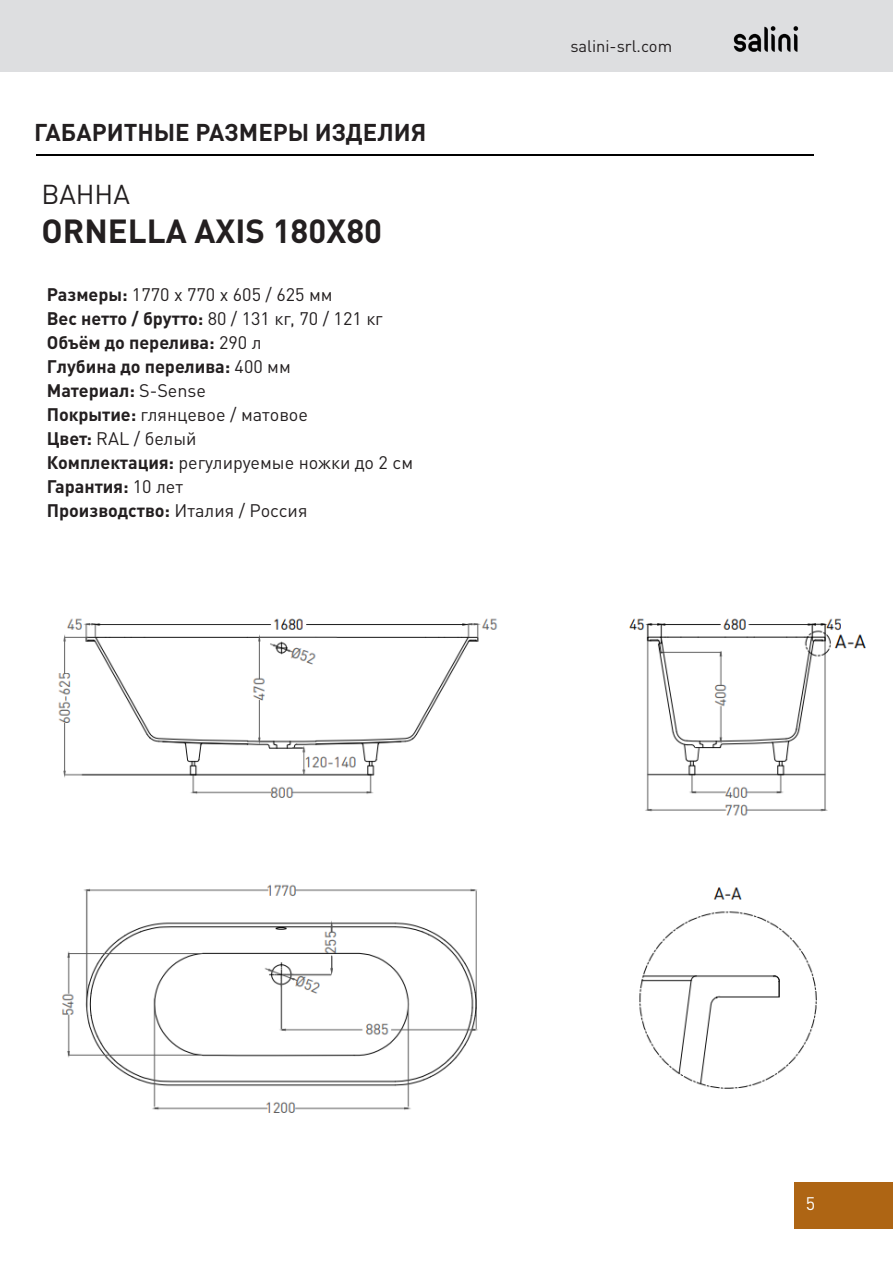
<style>
.page{position:relative;width:893px;height:1263px;background:#fff}
.page>*{position:absolute;margin:0;border:0;box-sizing:border-box;transform-origin:0 0}
.t1{font:700 33px "DIN Pro";color:#231f20}
.t2{font:27px "DIN Pro";letter-spacing:-.005em;color:#231f20}
.t3{font:700 24px "DIN Pro";color:#231f20}
.t4{font:18px "DIN Pro";color:#231f20}
.t5{font:700 18px "DIN Pro";color:#231f20}
.t6{font:18px "DIN Pro";color:#fff}
.t7{font:16.5px "DIN Pro";color:#231f20}
.s1{font-weight:700}
.s2{font-weight:400}
</style>
<div class="page">
<div style="left:0;top:0;width:892px;height:72px;background:#dddee0"></div>
<img style="left:733px;top:26px;width:66px;height:26px">
<hr style="left:36px;top:154px;width:778px;height:2px;background:#000">
<div style="left:794px;top:1182px;width:99px;height:46px;background:#ae6514"></div>
<img style="left:58px;top:618px;width:808px;height:495px">
<p class="t3" style="left:34px;top:112px;width:394px">ГАБАРИТНЫЕ РАЗМЕРЫ ИЗДЕЛИЯ</p>
<p class="t2" style="left:42px;top:172px;width:90px">ВАННА</p>
<p class="t1" style="left:42px;top:204px;width:342px">ORNELLA AXIS 180X80</p>
<p class="t4" style="left:47px;top:280px;width:287px"><span class="s1">Размеры:</span> 1770 x 770 x 605 / 625 мм</p>
<p class="t4" style="left:47px;top:304px;width:338px"><span class="s1">Вес нетто / брутто:</span> 80 / 131 кг, 70 / 121 кг</p>
<p class="t5" style="left:47px;top:327px;width:216px">Объём до перелива: <span class="s2">290 л</span></p>
<p class="t5" style="left:47px;top:351px;width:246px">Глубина до перелива: <span class="s2">400 мм</span></p>
<p class="t5" style="left:47px;top:375px;width:161px">Материал: <span class="s2">S-Sense</span></p>
<p class="t4" style="left:47px;top:400px;width:263px"><span class="s1">Покрытие:</span> глянцевое / матовое</p>
<p class="t4" style="left:47px;top:424px;width:151px"><span class="s1">Цвет:</span> RAL / белый</p>
<p class="t4" style="left:47px;top:448px;width:368px"><span class="s1">Комплектация:</span> регулируемые ножки до 2 см</p>
<p class="t5" style="left:47px;top:471px;width:138px">Гарантия: <span class="s2">10 лет</span></p>
<p class="t5" style="left:47px;top:495px;width:262px">Производство: <span class="s2">Италия / Россия</span></p>
<p class="t7" style="left:570px;top:33px;width:103px">salini-srl.com</p>
<p class="t6" style="left:806px;top:1189px;width:11px">5</p>
</div>
